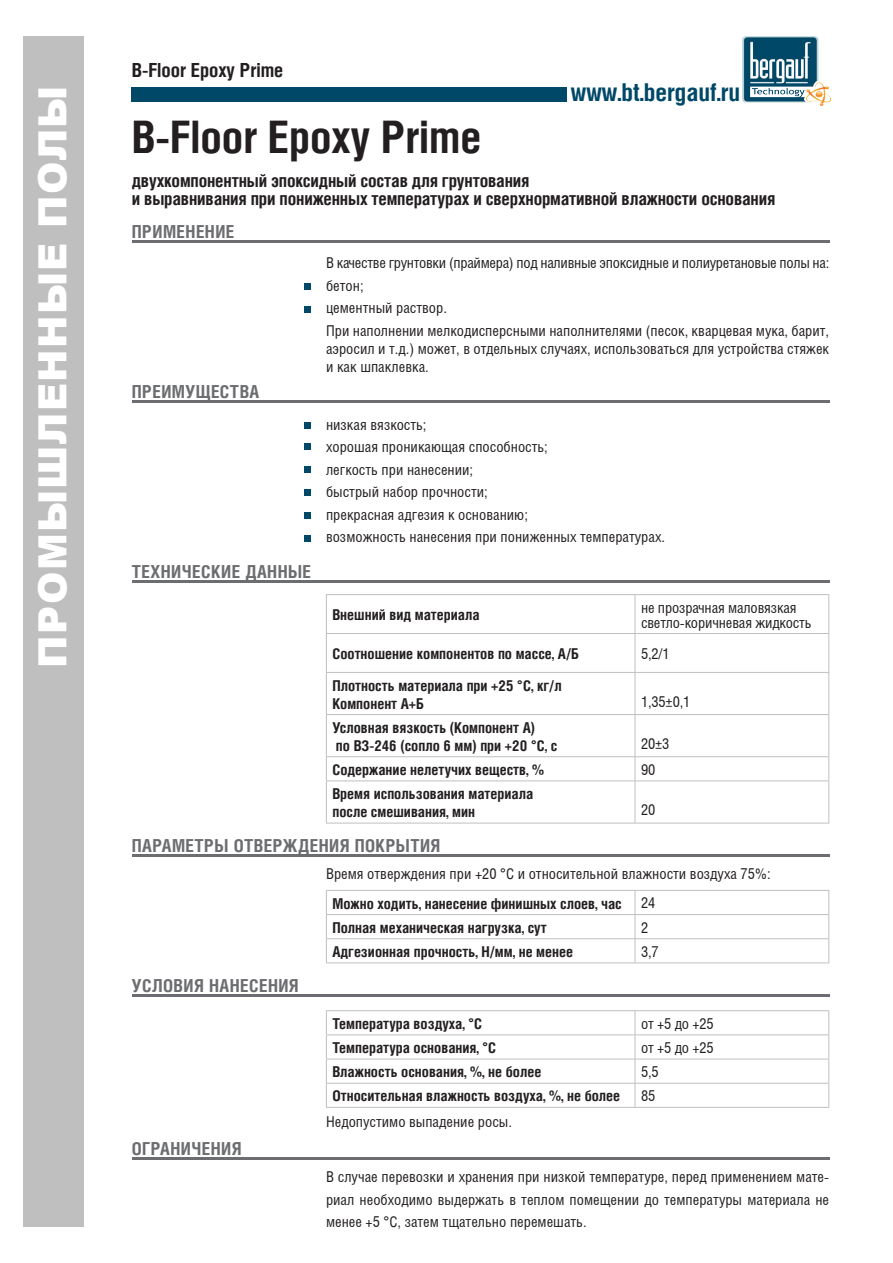
<style>
.page{position:relative;width:893px;height:1263px;background:#fff}
.page>*{position:absolute;margin:0;border:0;box-sizing:border-box;transform-origin:0 0}
.t1{font:700 45px "Helios Cond";color:#231f20}
.t2{font:900 39px "Arial";letter-spacing:.035em;color:#fff}
.t3{font:700 24.75px "Helios Cond";color:#004867}
.t4{font:700 19.5px "Helios Cond";color:#231f20}
.t5{font:700 18px "Helios Cond";letter-spacing:-.01em;color:#231f20}
.t6{font:700 18px "Helios Cond";letter-spacing:.025em;color:#6c6d70}
.t7{font:15px/18px "Helios Cond";color:#231f20;text-align:justify}
.t8{font:700 15px "Helios Cond";color:#231f20}
.t9{font:15px "Helios Cond";letter-spacing:-.02em;color:#231f20}
</style>
<div class="page">
<div style="left:23px;top:36px;width:61px;height:1191px;background:#bfbfc0"></div>
<div style="left:132px;top:87px;width:435px;height:15px;background:#004867"></div>
<hr style="left:132px;top:240px;width:697px;height:3px;background:#6c6d70">
<hr style="left:132px;top:400px;width:697px;height:3px;background:#6c6d70">
<hr style="left:132px;top:580px;width:697px;height:3px;background:#6c6d70">
<hr style="left:132px;top:853px;width:697px;height:3px;background:#6c6d70">
<hr style="left:132px;top:994px;width:697px;height:3px;background:#6c6d70">
<hr style="left:132px;top:1157px;width:697px;height:3px;background:#6c6d70">
<svg style="left:305px;top:283px;width:6px;height:6px"></svg>
<div style="left:305px;top:422px;width:6px;height:7px;background:#004867"></div>
<div style="left:305px;top:466px;width:6px;height:7px;background:#004867"></div>
<svg style="left:305px;top:307px;width:6px;height:6px"></svg>
<svg style="left:305px;top:444px;width:6px;height:6px"></svg>
<svg style="left:305px;top:489px;width:6px;height:6px"></svg>
<div style="left:305px;top:512px;width:6px;height:7px;background:#004867"></div>
<div style="left:305px;top:535px;width:6px;height:7px;background:#004867"></div>
<hr style="left:326px;top:594px;width:309px;height:1px;background:#bfbfc0">
<hr style="left:326px;top:595px;width:1px;height:38px;background:#bfbfc0">
<hr style="left:635px;top:594px;width:194px;height:1px;background:#bfbfc0">
<hr style="left:326px;top:633px;width:309px;height:1px;background:#bfbfc0">
<hr style="left:326px;top:634px;width:1px;height:38px;background:#bfbfc0">
<hr style="left:326px;top:672px;width:309px;height:1px;background:#bfbfc0">
<hr style="left:326px;top:673px;width:1px;height:41px;background:#bfbfc0">
<hr style="left:326px;top:714px;width:309px;height:1px;background:#bfbfc0">
<hr style="left:326px;top:715px;width:1px;height:41px;background:#bfbfc0">
<hr style="left:326px;top:756px;width:309px;height:1px;background:#bfbfc0">
<svg style="left:326px;top:757px;width:1px;height:23px"></svg>
<svg style="left:635px;top:595px;width:194px;height:228px"></svg>
<hr style="left:326px;top:780px;width:309px;height:1px;background:#bfbfc0">
<hr style="left:326px;top:781px;width:1px;height:42px;background:#bfbfc0">
<hr style="left:635px;top:780px;width:194px;height:1px;background:#bfbfc0">
<hr style="left:635px;top:781px;width:1px;height:42px;background:#bfbfc0">
<hr style="left:828px;top:781px;width:1px;height:42px;background:#bfbfc0">
<hr style="left:326px;top:823px;width:309px;height:1px;background:#bfbfc0">
<hr style="left:635px;top:823px;width:194px;height:1px;background:#bfbfc0">
<hr style="left:326px;top:890px;width:309px;height:1px;background:#bfbfc0">
<hr style="left:326px;top:914px;width:309px;height:1px;background:#bfbfc0">
<hr style="left:326px;top:938px;width:309px;height:1px;background:#bfbfc0">
<svg style="left:326px;top:891px;width:1px;height:71px"></svg>
<svg style="left:635px;top:890px;width:194px;height:72px"></svg>
<hr style="left:326px;top:962px;width:309px;height:1px;background:#bfbfc0">
<hr style="left:635px;top:962px;width:194px;height:1px;background:#bfbfc0">
<hr style="left:326px;top:1010px;width:309px;height:1px;background:#bfbfc0">
<hr style="left:635px;top:1010px;width:194px;height:1px;background:#bfbfc0">
<hr style="left:326px;top:1034px;width:309px;height:1px;background:#bfbfc0">
<hr style="left:326px;top:1059px;width:309px;height:1px;background:#bfbfc0">
<hr style="left:326px;top:1083px;width:309px;height:1px;background:#bfbfc0">
<svg style="left:326px;top:1011px;width:1px;height:96px"></svg>
<svg style="left:635px;top:1011px;width:194px;height:96px"></svg>
<hr style="left:326px;top:1107px;width:309px;height:1px;background:#bfbfc0">
<hr style="left:635px;top:1107px;width:194px;height:1px;background:#bfbfc0">
<img style="left:743px;top:36px;width:87px;height:70px">
<p class="t4" style="left:132px;top:59px;width:153px">B-Floor Epoxy Prime</p>
<p class="t2" style="left:24px;top:668px;width:584px;rotate:-90deg">ПРОМЫШЛЕННЫЕ ПОЛЫ</p>
<p class="t3" style="left:571px;top:77px;width:171px">www.bt.bergauf.ru</p>
<p class="t1" style="left:132px;top:110px;width:351px">B-Floor Epoxy Prime</p>
<p class="t5" style="left:132px;top:170px;width:399px">двухкомпонентный эпоксидный состав для грунтования</p>
<p class="t5" style="left:132px;top:188px;width:645px">и выравнивания при пониженных температурах и сверхнормативной влажности основания</p>
<p class="t6" style="left:132px;top:221px;width:104px">ПРИМЕНЕНИЕ</p>
<p class="t9" style="left:326px;top:253px;width:505px">В качестве грунтовки (праймера) под наливные эпоксидные и полиуретановые полы на:</p>
<p class="t7" style="left:326px;top:276px;width:39px">бетон;</p>
<p class="t7" style="left:326px;top:298px;width:122px">цементный раствор.</p>
<p class="t7" style="left:326px;top:321px;width:505px">При наполнении мелкодисперсными наполнителями (песок, кварцевая мука, барит, аэросил и т.д.) может, в отдельных случаях, использоваться для устройства стяжек и как шпаклевка.</p>
<p class="t6" style="left:132px;top:380px;width:129px">ПРЕИМУЩЕСТВА</p>
<p class="t7" style="left:326px;top:415px;width:102px">низкая вязкость;</p>
<p class="t7" style="left:326px;top:438px;width:223px">хорошая проникающая способность;</p>
<p class="t7" style="left:326px;top:460px;width:149px">легкость при нанесении;</p>
<p class="t7" style="left:326px;top:483px;width:163px">быстрый набор прочности;</p>
<p class="t7" style="left:326px;top:505px;width:203px">прекрасная адгезия к основанию;</p>
<p class="t7" style="left:326px;top:528px;width:340px">возможность нанесения при пониженных температурах.</p>
<p class="t6" style="left:132px;top:560px;width:181px">ТЕХНИЧЕСКИЕ ДАННЫЕ</p>
<p class="t8" style="left:332px;top:606px;width:149px">Внешний вид материала</p>
<p class="t7" style="left:641px;top:599px;width:172px;line-height:15px">не прозрачная маловязкая светло-коричневая жидкость</p>
<p class="t8" style="left:332px;top:645px;width:248px">Соотношение компонентов по массе, А/Б</p>
<p class="t7" style="left:641px;top:644px;width:30px">5,2/1</p>
<p class="t8" style="left:332px;top:676px;width:231px">Плотность материала при +25 °С, кг/л</p>
<p class="t8" style="left:332px;top:694px;width:93px">Компонент А+Б</p>
<p class="t7" style="left:641px;top:692px;width:51px">1,35±0,1</p>
<p class="t8" style="left:332px;top:718px;width:204px">Условная вязкость (Компонент А)</p>
<p class="t8" style="left:336px;top:736px;width:223px">по ВЗ-246 (сопло 6 мм) при +20 °С, с</p>
<p class="t7" style="left:641px;top:734px;width:30px">20±3</p>
<p class="t8" style="left:332px;top:760px;width:213px">Содержание нелетучих веществ, %</p>
<p class="t7" style="left:641px;top:760px;width:16px">90</p>
<p class="t8" style="left:332px;top:785px;width:202px">Время использования материала</p>
<p class="t8" style="left:332px;top:803px;width:144px">после смешивания, мин</p>
<p class="t7" style="left:641px;top:801px;width:16px">20</p>
<p class="t6" style="left:132px;top:834px;width:310px">ПАРАМЕТРЫ ОТВЕРЖДЕНИЯ ПОКРЫТИЯ</p>
<p class="t7" style="left:326px;top:864px;width:446px">Время отверждения при +20 °С и относительной влажности воздуха 75%:</p>
<p class="t6" style="left:132px;top:975px;width:168px">УСЛОВИЯ НАНЕСЕНИЯ</p>
<p class="t6" style="left:132px;top:1138px;width:111px">ОГРАНИЧЕНИЯ</p>
<p class="t8" style="left:332px;top:894px;width:291px">Можно ходить, нанесение финишных слоев, час</p>
<p class="t7" style="left:641px;top:894px;width:16px">24</p>
<p class="t8" style="left:332px;top:918px;width:216px">Полная механическая нагрузка, сут</p>
<p class="t7" style="left:641px;top:918px;width:9px">2</p>
<p class="t8" style="left:332px;top:942px;width:242px">Адгезионная прочность, Н/мм, не менее</p>
<p class="t7" style="left:641px;top:942px;width:19px">3,7</p>
<p class="t8" style="left:332px;top:1014px;width:151px">Температура воздуха, °С</p>
<p class="t7" style="left:641px;top:1014px;width:74px">от +5 до +25</p>
<p class="t8" style="left:332px;top:1039px;width:165px">Температура основания, °С</p>
<p class="t7" style="left:641px;top:1038px;width:74px">от +5 до +25</p>
<p class="t8" style="left:332px;top:1063px;width:210px">Влажность основания, %, не более</p>
<p class="t7" style="left:641px;top:1062px;width:19px">5,5</p>
<p class="t8" style="left:332px;top:1087px;width:289px">Относительная влажность воздуха, %, не более</p>
<p class="t7" style="left:641px;top:1086px;width:16px">85</p>
<p class="t7" style="left:326px;top:1112px;width:187px">Недопустимо выпадение росы.</p>
<p class="t7" style="left:326px;top:1165px;width:505px;line-height:22.5px">В случае перевозки и хранения при низкой температуре, перед применением мате&shy;риал необходимо выдержать в теплом помещении до температуры материала не менее +5 °С, затем тщательно перемешать.</p>
</div>
